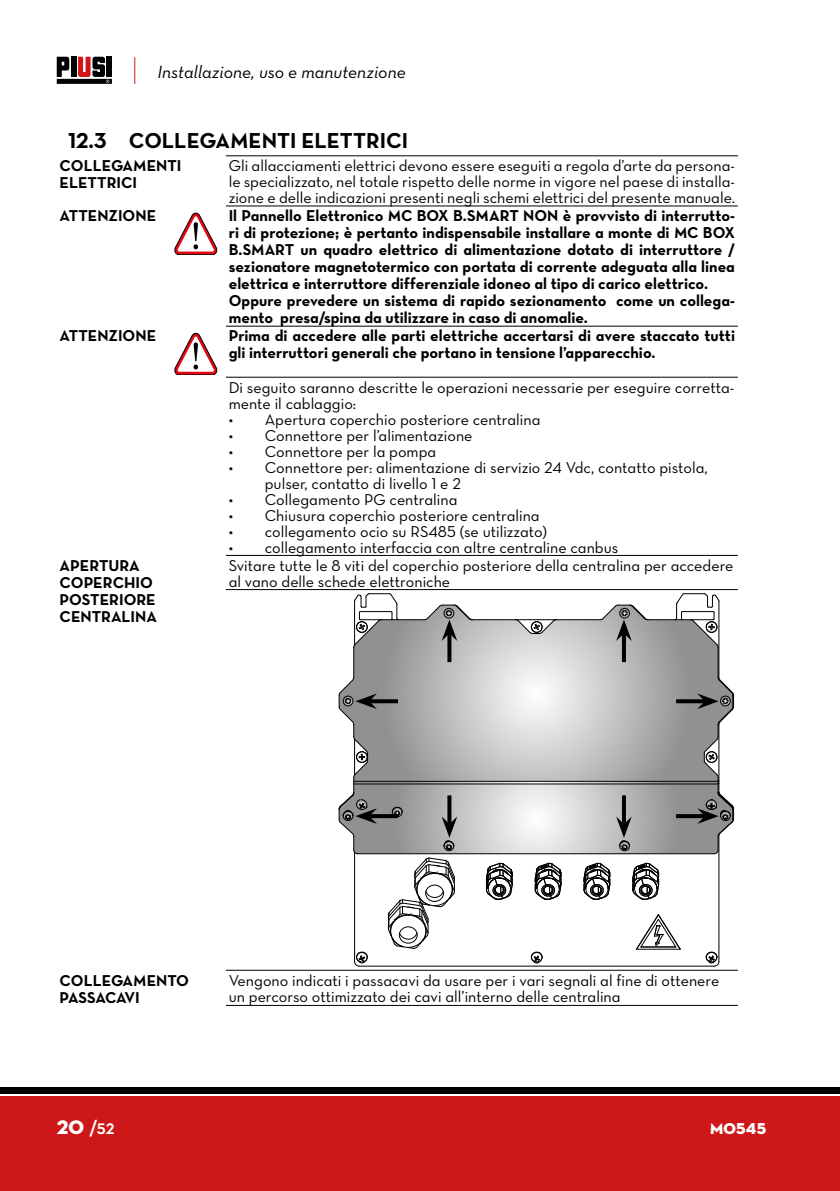
<style>
.page{position:relative;width:840px;height:1191px;background:#fff}
.page>*{position:absolute;margin:0;border:0;box-sizing:border-box;transform-origin:0 0}
.t1{font:22px "Neutraface Text Bold Alt";color:#000}
.t2{font:700 20px "Neutraface Display";color:#fff}
.t3{font:18px "Neutraface Text Book Italic Alt";color:#000}
.t4{font:16px/16px "Neutraface Text Book Alt";color:#000}
.t5{font:16px/17px "Neutraface Text Bold Alt";color:#000}
.t6{font:16px "Neutraface Display Titling";letter-spacing:.01em;color:#fff}
.s1{font-family:"Neutraface Display Titling";font-weight:400}
</style>
<div class="page">
<div style="left:0;top:1096px;width:839px;height:95px;background:#cd1719"></div>
<div style="left:0;top:1087px;width:839px;height:6px;background:#000"></div>
<div style="left:71px;top:57px;width:5px;height:20px;background:#000"></div>
<div style="left:107px;top:57px;width:5px;height:20px;background:#000"></div>
<svg style="left:57px;top:57px;width:12px;height:20px"></svg>
<div style="left:57px;top:79px;width:55px;height:5px;background:#000"></div>
<svg style="left:78px;top:57px;width:31px;height:26px"></svg>
<svg style="left:134px;top:57px;width:1px;height:27px"></svg>
<hr style="left:226px;top:155px;width:511px;height:1px;background:#000">
<hr style="left:226px;top:206px;width:511px;height:1px;background:#000">
<hr style="left:226px;top:326px;width:511px;height:1px;background:#000">
<hr style="left:226px;top:377px;width:511px;height:1px;background:#000">
<hr style="left:226px;top:555px;width:511px;height:1px;background:#000">
<hr style="left:226px;top:589px;width:511px;height:1px;background:#000">
<hr style="left:226px;top:970px;width:511px;height:1px;background:#000">
<hr style="left:226px;top:1005px;width:511px;height:1px;background:#000">
<svg style="left:174px;top:213px;width:43px;height:41px"></svg>
<svg style="left:174px;top:333px;width:43px;height:41px"></svg>
<svg style="left:354px;top:605px;width:366px;height:72px;background:#c3c3c3"></svg>
<hr style="left:353px;top:647px;width:1px;height:30px;background:#000">
<hr style="left:717px;top:647px;width:1px;height:30px;background:#000">
<hr style="left:647px;top:619px;width:43px;height:1px;background:#000">
<hr style="left:471px;top:619px;width:44px;height:1px;background:#000">
<hr style="left:381px;top:619px;width:43px;height:1px;background:#000">
<hr style="left:556px;top:619px;width:43px;height:1px;background:#000">
<hr style="left:718px;top:601px;width:1px;height:76px;background:#000">
<svg style="left:353px;top:593px;width:45px;height:55px"></svg>
<hr style="left:360px;top:611px;width:31px;height:1px;background:#000">
<svg style="left:674px;top:593px;width:44px;height:55px"></svg>
<svg style="left:514px;top:619px;width:42px;height:15px"></svg>
<svg style="left:621px;top:641px;width:4px;height:21px"></svg>
<svg style="left:599px;top:604px;width:49px;height:37px;background:#a3a3a2"></svg>
<svg style="left:447px;top:641px;width:4px;height:21px"></svg>
<svg style="left:423px;top:604px;width:50px;height:37px"></svg>
<svg style="left:338px;top:677px;width:395px;height:289px"></svg>
<p class="t3" style="left:157px;top:60px;width:249px">Installazione, uso e manutenzione</p>
<h1 class="t1" style="left:68px;top:126px;width:341px">12.3 COLLEGAMENTI ELETTRICI</h1>
<p class="t5" style="left:60px;top:157px;width:123px">COLLEGAMENTI<br>ELETTRICI</p>
<p class="t4" style="left:228px;top:157px;width:507px;text-align:justify">Gli allacciamenti elettrici devono essere eseguiti a regola d’arte da persona&shy;le specializzato, nel totale rispetto delle norme in vigore nel paese di installa&shy;zione e delle indicazioni presenti negli schemi elettrici del presente manuale.</p>
<p class="t5" style="left:60px;top:207px;width:98px">ATTENZIONE</p>
<p class="t5" style="left:228px;top:207px;width:507px">Il Pannello Elettronico MC BOX B.SMART NON è provvisto di interrutto&shy;ri di protezione; è pertanto indispensabile installare a monte di MC BOX B.SMART un quadro elettrico di alimentazione dotato di interruttore / sezionatore magnetotermico con portata di corrente adeguata alla linea elettrica e interruttore differenziale idoneo al tipo di carico elettrico.<br>Oppure prevedere un sistema di rapido sezionamento come un collega&shy;mento presa/spina da utilizzare in caso di anomalie.</p>
<p class="t5" style="left:60px;top:327px;width:98px">ATTENZIONE</p>
<p class="t5" style="left:228px;top:327px;width:507px">Prima di accedere alle parti elettriche accertarsi di avere staccato tutti gli interruttori generali che portano in tensione l’apparecchio.</p>
<p class="t4" style="left:228px;top:379px;width:507px">Di seguito saranno descritte le operazioni necessarie per eseguire corretta&shy;mente il cablaggio:</p>
<p class="t4" style="left:228px;top:411px;width:313px">• Apertura coperchio posteriore centralina</p>
<p class="t4" style="left:228px;top:427px;width:245px">• Connettore per l’alimentazione</p>
<p class="t4" style="left:228px;top:443px;width:209px">• Connettore per la pompa</p>
<p class="t4" style="left:264px;top:459px;width:444px;text-indent:-36px">• Connettore per: alimentazione di servizio 24 Vdc, contatto pistola, pulser, contatto di livello 1 e 2</p>
<p class="t4" style="left:228px;top:491px;width:230px">• Collegamento PG centralina</p>
<p class="t4" style="left:228px;top:507px;width:312px">• Chiusura coperchio posteriore centralina</p>
<p class="t4" style="left:228px;top:523px;width:319px">• collegamento ocio su RS485 (se utilizzato)</p>
<p class="t4" style="left:228px;top:539px;width:391px">• collegamento interfaccia con altre centraline canbus</p>
<p class="t5" style="left:60px;top:556px;width:99px">APERTURA<br>COPERCHIO<br>POSTERIORE<br>CENTRALINA</p>
<p class="t4" style="left:228px;top:557px;width:506px">Svitare tutte le 8 viti del coperchio posteriore della centralina per accedere al vano delle schede elettroniche</p>
<p class="t5" style="left:60px;top:971px;width:131px">COLLEGAMENTO<br>PASSACAVI</p>
<p class="t4" style="left:228px;top:972px;width:492px">Vengono indicati i passacavi da usare per i vari segnali al fine di ottenere un percorso ottimizzato dei cavi all’interno delle centralina</p>
<p class="t2" style="left:57px;top:1116px;width:59px"><span class="s1">20</span> /52</p>
<p class="t6" style="left:709px;top:1118px;width:57px">M0545</p>
</div>
